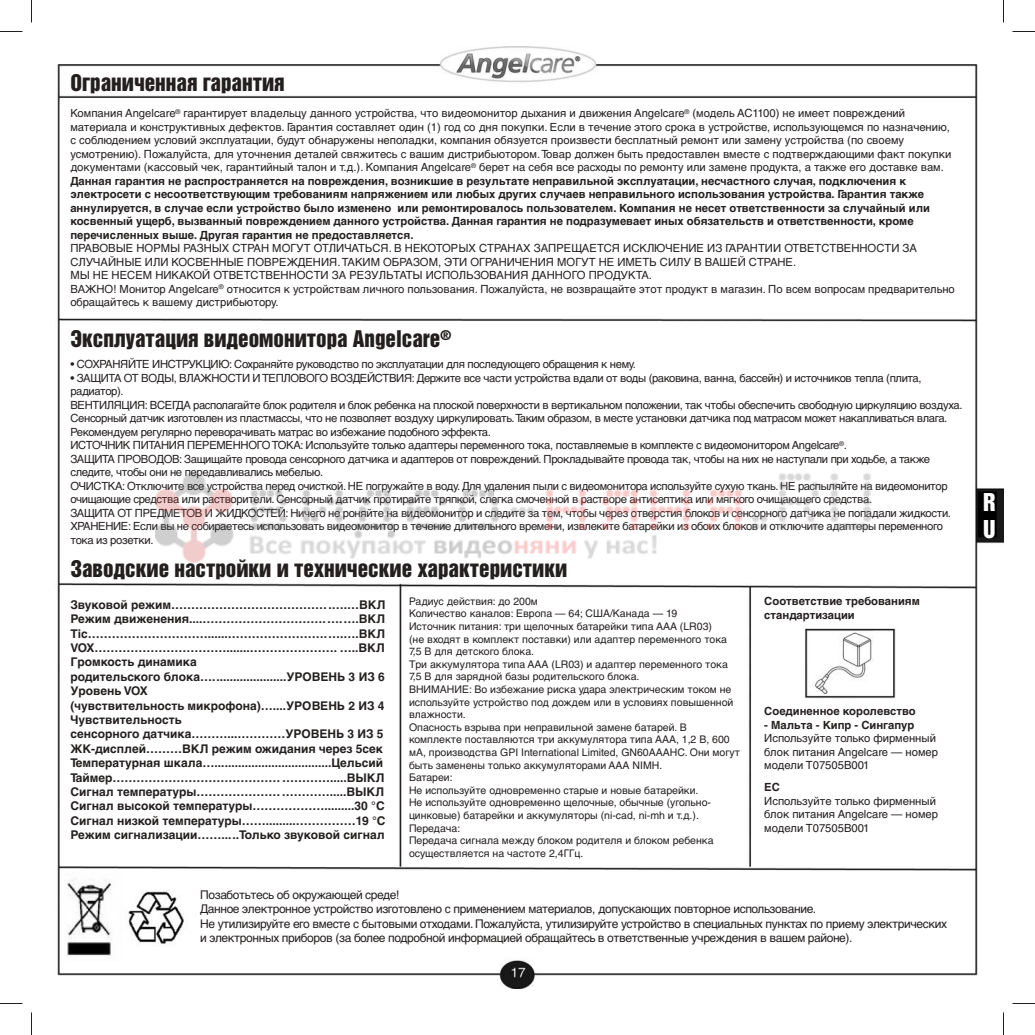
<style>
.page{position:relative;width:1035px;height:1035px;background:#fff}
.page>*{position:absolute;margin:0;border:0;box-sizing:border-box;transform-origin:0 0}
.t1{font:22.5px/27px "Helvetica Inserat LT Std";color:#fff}
.t2{font:21px "Helvetica Inserat LT Std";color:#241f1f}
.t3{font:700 12px/14.4px "Helvetica LT Std";color:#241f1f}
.t4{font:12px/14.4px "Helvetica LT Std";letter-spacing:-.03em;color:#241f1f}
.t5{font:11.25px/13.5px "Helvetica LT Std";color:#241f1f}
.t6{font:11.25px/13.5px "Helvetica LT Std";letter-spacing:-.03em;color:#241f1f}
.t7{font:700 11.25px/13.5px "Helvetica LT Std";color:#241f1f}
.t8{font:10.5px/12.6px "Helvetica LT Std";color:#241f1f}
.s1{font-weight:700}
</style>
<div class="page">
<img style="left:57px;top:47px;width:947px;height:941px">
<svg style="left:0;top:31px;width:22px;height:1px"></svg>
<svg style="left:1012px;top:31px;width:23px;height:1px"></svg>
<svg style="left:0;top:1003px;width:22px;height:1px"></svg>
<svg style="left:1012px;top:1003px;width:23px;height:1px"></svg>
<svg style="left:31px;top:0;width:1px;height:22px"></svg>
<svg style="left:31px;top:1012px;width:1px;height:23px"></svg>
<svg style="left:1003px;top:0;width:1px;height:22px"></svg>
<svg style="left:1003px;top:1012px;width:1px;height:23px"></svg>
<img style="left:155px;top:471px;width:725px;height:93px">
<h2 class="t2" style="left:70px;top:70px;width:216px">Ограниченная гарантия</h2>
<p class="t5" style="left:70px;top:107px;width:882px">Компания Angelcare<sup>®</sup> гарантирует владельцу данного устройства, что видеомонитор дыхания и движения Angelcare<sup>®</sup> (модель AC1100) не имеет повреждений материала и конструктивных дефектов. Гарантия составляет один (1) год со дня покупки. Если в течение этого срока в устройстве, использующемся по назначению, с соблюдением условий эксплуатации, будут обнаружены неполадки, компания обязуется произвести бесплатный ремонт или замену устройства (по своему усмотрению). Пожалуйста, для уточнения деталей свяжитесь с вашим дистрибьютором. Товар должен быть предоставлен вместе с подтверждающими факт покупки документами (кассовый чек, гарантийный талон и т.д.). Компания Angelcare<sup>®</sup> берет на себя все расходы по ремонту или замене продукта, а также его доставке вам.<br><span class="s1">Данная гарантия не распространяется на повреждения, возникшие в результате неправильной эксплуатации, несчастного случая, подключения к электросети с несоответствующим требованиям напряжением или любых других случаев неправильного использования устройства. Гарантия также аннулируется, в случае если устройство было изменено или ремонтировалось пользователем. Компания не несет ответственности за случайный или косвенный ущерб, вызванный повреждением данного устройства. Данная гарантия не подразумевает иных обязательств и ответственности, кроме перечисленных выше. Другая гарантия не предоставляется.</span></p>
<p class="t5" style="left:70px;top:242px;width:886px">ПРАВОВЫЕ НОРМЫ РАЗНЫХ СТРАН МОГУТ ОТЛИЧАТЬСЯ. В НЕКОТОРЫХ СТРАНАХ ЗАПРЕЩАЕТСЯ ИСКЛЮЧЕНИЕ ИЗ ГАРАНТИИ ОТВЕТСТВЕННОСТИ ЗА СЛУЧАЙНЫЕ ИЛИ КОСВЕННЫЕ ПОВРЕЖДЕНИЯ. ТАКИМ ОБРАЗОМ, ЭТИ ОГРАНИЧЕНИЯ МОГУТ НЕ ИМЕТЬ СИЛУ В ВАШЕЙ СТРАНЕ.<br>МЫ НЕ НЕСЕМ НИКАКОЙ ОТВЕТСТВЕННОСТИ ЗА РЕЗУЛЬТАТЫ ИСПОЛЬЗОВАНИЯ ДАННОГО ПРОДУКТА.<br>ВАЖНО! Монитор Angelcare<sup>®</sup> относится к устройствам личного пользования. Пожалуйста, не возвращайте этот продукт в магазин. По всем вопросам предварительно обращайтесь к вашему дистрибьютору.</p>
<h2 class="t2" style="left:70px;top:327px;width:382px">Эксплуатация видеомонитора Angelcare<sup>®</sup></h2>
<p class="t6" style="left:70px;top:358px;width:567px">• СОХРАНЯЙТЕ ИНСТРУКЦИЮ: Сохраняйте руководство по эксплуатации для последующего обращения к нему.</p>
<p class="t6" style="left:70px;top:371px;width:894px">• ЗАЩИТА ОТ ВОДЫ, ВЛАЖНОСТИ И ТЕПЛОВОГО ВОЗДЕЙСТВИЯ: Держите все части устройства вдали от воды (раковина, ванна, бассейн) и источников тепла (плита, радиатор).<br>ВЕНТИЛЯЦИЯ: ВСЕГДА располагайте блок родителя и блок ребенка на плоской поверхности в вертикальном положении, так чтобы обеспечить свободную циркуляцию воздуха.<br>Сенсорный датчик изготовлен из пластмассы, что не позволяет воздуху циркулировать. Таким образом, в месте установки датчика под матрасом может накапливаться влага.<br>Рекомендуем регулярно переворачивать матрас во избежание подобного эффекта.<br>ИСТОЧНИК ПИТАНИЯ ПЕРЕМЕННОГО ТОКА: Используйте только адаптеры переменного тока, поставляемые в комплекте с видеомонитором Angelcare<sup>®</sup>.<br>ЗАЩИТА ПРОВОДОВ: Защищайте провода сенсорного датчика и адаптеров от повреждений. Прокладывайте провода так, чтобы на них не наступали при ходьбе, а также следите, чтобы они не передавливались мебелью.<br>ОЧИСТКА: Отключите все устройства перед очисткой. НЕ погружайте в воду. Для удаления пыли с видеомонитора используйте сухую ткань. НЕ распыляйте на видеомонитор очищающие средства или растворители. Сенсорный датчик протирайте тряпкой, слегка смоченной в растворе антисептика или мягкого очищающего средства.<br>ЗАЩИТА ОТ ПРЕДМЕТОВ И ЖИДКОСТЕЙ: Ничего не роняйте на видеомонитор и следите за тем, чтобы через отверстия блоков и сенсорного датчика не попадали жидкости.<br>ХРАНЕНИЕ: Если вы не собираетесь использовать видеомонитор в течение длительного времени, извлеките батарейки из обоих блоков и отключите адаптеры переменного тока из розетки.</p>
<h2 class="t2" style="left:70px;top:556px;width:498px">Заводские настройки и технические характеристики</h2>
<p class="t3" style="left:70px;top:597px;width:317px">Звуковой режим………………………………… .….…ВКЛ Режим движенения....…………………………. …. ….ВКЛ Tic…………………………......……………………. ….….ВКЛ VOX…………………………….......…………………. …..ВКЛ Громкость динамика<br>родительского блока…. .....................УРОВЕНЬ 3 ИЗ 6<br>Уровень VOX<br>(чувствительность микрофона)…....УРОВЕНЬ 2 ИЗ 4<br>Чувствительность<br>сенсорного датчика………...…………УРОВЕНЬ 3 ИЗ 5<br>ЖК-дисплей………ВКЛ режим ожидания через 5сек Температурная шкала…...................................Цельсий Таймер…………………………………… ………….....ВЫКЛ Сигнал температуры………………… ………….....ВЫКЛ Сигнал высокой температуры……………….........30 °C Сигнал низкой температуры…….........……………19 °C Режим сигнализации……... ..Только звуковой сигнал</p>
<p class="t8" style="left:409px;top:595px;width:332px">Радиус действия: до 200м<br>Количество каналов: Европа — 64; США/Канада — 19<br>Источник питания: три щелочных батарейки типа AAA (LR03)<br>(не входят в комплект поставки) или адаптер переменного тока 7,5 В для детского блока.<br>Три аккумулятора типа AAA (LR03) и адаптер переменного тока 7,5 В для зарядной базы родительского блока.<br>ВНИМАНИЕ: Во избежание риска удара электрическим током не используйте устройство под дождем или в условиях повышенной влажности.<br>Опасность взрыва при неправильной замене батарей. В комплекте поставляются три аккумулятора типа AAA, 1,2 В, 600 мА, производства GPI International Limited, GN60AAAHC. Они могут быть заменены только аккумуляторами AAA NIMH.<br>Батареи:<br>Не используйте одновременно старые и новые батарейки.<br>Не используйте одновременно щелочные, обычные (угольно&shy;цинковые) батарейки и аккумуляторы (ni-cad, ni-mh и т.д.).<br>Передача:<br>Передача сигнала между блоком родителя и блоком ребенка осуществляется на частоте 2,4ГГц.</p>
<p class="t7" style="left:764px;top:594px;width:157px">Соответствие требованиям стандартизации</p>
<p class="t7" style="left:764px;top:704px;width:153px">Соединенное королевство</p>
<p class="t7" style="left:764px;top:718px;width:152px">- Мальта - Кипр - Сингапур</p>
<p class="t5" style="left:764px;top:732px;width:175px">Используйте только фирменный блок питания Angelcare — номер модели T07505B001</p>
<p class="t7" style="left:764px;top:780px;width:17px">ЕС</p>
<p class="t5" style="left:764px;top:794px;width:175px">Используйте только фирменный блок питания Angelcare — номер модели T07505B001</p>
<p class="t4" style="left:200px;top:888px;width:749px">Позаботьтесь об окружающей среде!<br>Данное электронное устройство изготовлено с применением материалов, допускающих повторное использование.<br>Не утилизируйте его вместе с бытовыми отходами. Пожалуйста, утилизируйте устройство в специальных пунктах по приему электрических и электронных приборов (за более подробной информацией обращайтесь в ответственные учреждения в вашем районе).</p>
<h1 class="t1" style="left:983px;top:489px;width:14px">R<br>U</h1>
</div>
